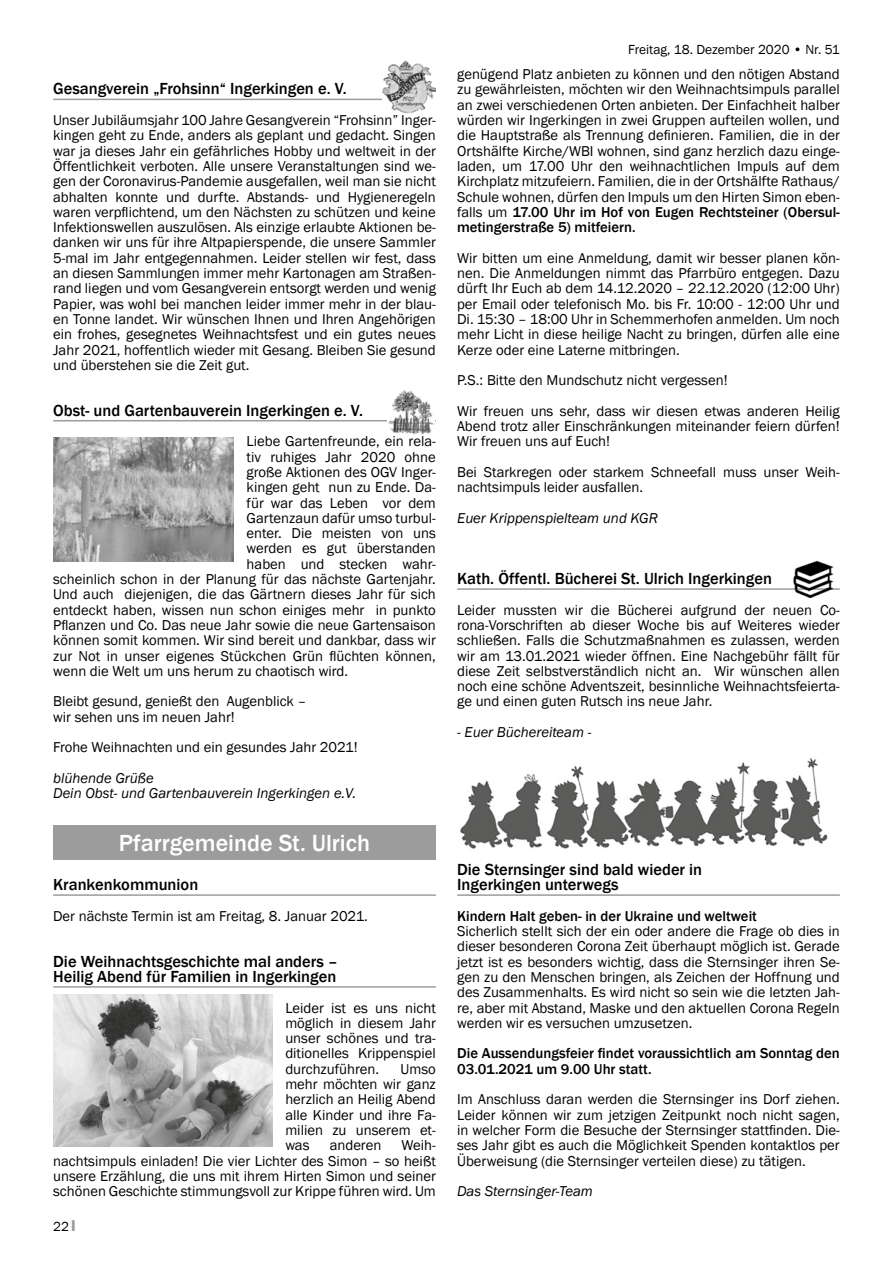
<style>
.page{position:relative;width:893px;height:1263px;background:#fff}
.page>*{position:absolute;margin:0;border:0;box-sizing:border-box;transform-origin:0 0}
.t1{font:500 24px "Franklin Gothic";color:#fff}
.t2{font:500 16.5px/15.3px "Franklin Gothic";color:#000}
.t3{font:14.7px/15.3px "Franklin Gothic";color:#000;text-align:justify}
.t4{font:italic 14.7px/15.3px "Franklin Gothic";color:#000}
.t5{font:500 14.7px/15.3px "Franklin Gothic";color:#000}
.t6{font:13.5px "Franklin Gothic";color:#000}
.s1{font-family:"Impact";color:#9c9c9d}
.s2{font-weight:500}
</style>
<div class="page">
<hr style="left:457px;top:588px;width:383px;height:2px;background:#9c9c9d">
<hr style="left:457px;top:894px;width:383px;height:2px;background:#9c9c9d">
<img style="left:788px;top:560px;width:51px;height:39px">
<img style="left:460px;top:758px;width:368px;height:91px">
<hr style="left:53px;top:99px;width:383px;height:1px;background:#9c9c9d">
<hr style="left:53px;top:420px;width:383px;height:1px;background:#9c9c9d">
<hr style="left:53px;top:894px;width:383px;height:2px;background:#9c9c9d">
<hr style="left:53px;top:986px;width:383px;height:2px;background:#9c9c9d">
<img style="left:383px;top:61px;width:53px;height:53px">
<img style="left:388px;top:390px;width:46px;height:45px">
<img style="left:53px;top:437px;width:181px;height:125px">
<div style="left:53px;top:825px;width:383px;height:34px;background:#9c9c9d"></div>
<img style="left:53px;top:995px;width:220px;height:151px">
<p class="t2" style="left:53px;top:81px;width:295px">Gesangverein „Frohsinn“ Ingerkingen e. V.</p>
<p class="t3" style="left:53px;top:113px;width:384px">Unser Jubiläumsjahr 100 Jahre Gesangverein “Frohsinn” Inger&shy;kingen geht zu Ende, anders als geplant und gedacht. Singen war ja dieses Jahr ein gefährliches Hobby und weltweit in der Öffentlichkeit verboten. Alle unsere Veranstaltungen sind we&shy;gen der Coronavirus-Pandemie ausgefallen, weil man sie nicht abhalten konnte und durfte. Abstands- und Hygieneregeln waren verpflichtend, um den Nächsten zu schützen und keine Infektionswellen auszulösen. Als einzige erlaubte Aktionen be&shy;danken wir uns für ihre Altpapierspende, die unsere Sammler 5-mal im Jahr entgegennahmen. Leider stellen wir fest, dass an diesen Sammlungen immer mehr Kartonagen am Straßen&shy;rand liegen und vom Gesangverein entsorgt werden und wenig Papier, was wohl bei manchen leider immer mehr in der blau&shy;en Tonne landet. Wir wünschen Ihnen und Ihren Angehörigen ein frohes, gesegnetes Weihnachtsfest und ein gutes neues Jahr 2021, hoffentlich wieder mit Gesang. Bleiben Sie gesund und überstehen sie die Zeit gut.</p>
<p class="t2" style="left:53px;top:403px;width:311px">Obst- und Gartenbauverein Ingerkingen e. V.</p>
<p class="t3" style="left:247px;top:434px;width:191px">Liebe Gartenfreunde, ein rela-</p>
<p class="t3" style="left:247px;top:449px;width:191px">tiv ruhiges Jahr 2020 ohne</p>
<p class="t3" style="left:247px;top:465px;width:191px">große Aktionen des OGV Inger-</p>
<p class="t3" style="left:247px;top:480px;width:191px">kingen geht nun zu Ende. Da-</p>
<p class="t3" style="left:247px;top:495px;width:191px">für war das Leben vor dem</p>
<p class="t3" style="left:247px;top:511px;width:191px">Gartenzaun dafür umso turbul-</p>
<p class="t3" style="left:247px;top:526px;width:191px">enter. Die meisten von uns</p>
<p class="t3" style="left:247px;top:541px;width:191px">werden es gut überstanden</p>
<p class="t3" style="left:247px;top:556px;width:191px">haben und stecken wahr-</p>
<p class="t3" style="left:53px;top:572px;width:384px">scheinlich schon in der Planung für das nächste Gartenjahr.</p>
<p class="t3" style="left:53px;top:587px;width:384px">Und auch diejenigen, die das Gärtnern dieses Jahr für sich</p>
<p class="t3" style="left:53px;top:602px;width:384px">entdeckt haben, wissen nun schon einiges mehr in punkto</p>
<p class="t3" style="left:53px;top:618px;width:384px">Pflanzen und Co. Das neue Jahr sowie die neue Gartensaison</p>
<p class="t3" style="left:53px;top:633px;width:384px">können somit kommen. Wir sind bereit und dankbar, dass wir</p>
<p class="t3" style="left:53px;top:648px;width:384px">zur Not in unser eigenes Stückchen Grün flüchten können,</p>
<p class="t3" style="left:53px;top:664px;width:296px">wenn die Welt um uns herum zu chaotisch wird.</p>
<p class="t3" style="left:53px;top:694px;width:255px">Bleibt gesund, genießt den Augenblick – wir sehen uns im neuen Jahr!</p>
<p class="t3" style="left:53px;top:740px;width:306px">Frohe Weihnachten und ein gesundes Jahr 2021!</p>
<p class="t4" style="left:53px;top:771px;width:304px">blühende Grüße<br>Dein Obst- und Gartenbauverein Ingerkingen e.V.</p>
<h1 class="t1" style="left:119px;top:828px;width:253px">Pfarrgemeinde St. Ulrich</h1>
<p class="t2" style="left:53px;top:877px;width:147px">Krankenkommunion</p>
<p class="t3" style="left:53px;top:908px;width:316px">Der nächste Termin ist am Freitag, 8. Januar 2021.</p>
<p class="t2" style="left:53px;top:954px;width:286px">Die Weihnachtsgeschichte mal anders –<br>Heilig Abend für Familien in Ingerkingen</p>
<p class="t3" style="left:285px;top:1000px;width:152px">Leider ist es uns nicht möglich in diesem Jahr unser schönes und tra&shy;ditionelles Krippenspiel durchzuführen.</p>
<p class="t3" style="left:285px;top:1061px;width:152px;text-indent:115px">Umso mehr möchten wir ganz herzlich an Heilig Abend alle Kinder und ihre Fa&shy;milien zu unserem et&shy;was</p>
<p class="t3" style="left:53px;top:1138px;width:384px;text-indent:348px">Weih&shy;nachtsimpuls einladen! Die vier Lichter des Simon – so heißt unsere Erzählung, die uns mit ihrem Hirten Simon und seiner schönen Geschichte stimmungsvoll zur Krippe führen wird. Um</p>
<p class="t3" style="left:330px;top:1138px;width:53px">anderen</p>
<p class="t6" style="left:53px;top:1218px;width:24px">22 <span class="s1">I</span></p>
<p class="t6" style="left:628px;top:41px;width:213px">Freitag, 18. Dezember 2020 • Nr. 51</p>
<p class="t3" style="left:457px;top:67px;width:384px">genügend Platz anbieten zu können und den nötigen Abstand zu gewährleisten, möchten wir den Weihnachtsimpuls parallel an zwei verschiedenen Orten anbieten. Der Einfachheit halber würden wir Ingerkingen in zwei Gruppen aufteilen wollen, und die Hauptstraße als Trennung definieren. Familien, die in der Ortshälfte Kirche/WBI wohnen, sind ganz herzlich dazu einge&shy;laden, um 17.00 Uhr den weihnachtlichen Impuls auf dem Kirchplatz mitzufeiern. Familien, die in der Ortshälfte Rathaus/ Schule wohnen, dürfen den Impuls um den Hirten Simon eben&shy;falls um <span class="s2">17.00 Uhr im Hof von Eugen Rechtsteiner (Obersul&shy;metingerstraße 5) mitfeiern.</span></p>
<p class="t3" style="left:457px;top:250px;width:384px">Wir bitten um eine Anmeldung, damit wir besser planen kön&shy;nen. Die Anmeldungen nimmt das Pfarrbüro entgegen. Dazu dürft Ihr Euch ab dem 14.12.2020 – 22.12.2020 (12:00 Uhr) per Email oder telefonisch Mo. bis Fr. 10:00 - 12:00 Uhr und Di. 15:30 – 18:00 Uhr in Schemmerhofen anmelden. Um noch mehr Licht in diese heilige Nacht zu bringen, dürfen alle eine Kerze oder eine Laterne mitbringen.</p>
<p class="t3" style="left:457px;top:365px;width:384px;line-height:30.6px">P.S.: Bitte den Mundschutz nicht vergessen!<br>Wir freuen uns sehr, dass wir diesen etwas anderen Heilig</p>
<p class="t3" style="left:457px;top:419px;width:384px">Abend trotz aller Einschränkungen miteinander feiern dürfen!<br>Wir freuen uns auf Euch!</p>
<p class="t3" style="left:457px;top:465px;width:384px">Bei Starkregen oder starkem Schneefall muss unser Weih&shy;nachtsimpuls leider ausfallen.</p>
<p class="t4" style="left:457px;top:511px;width:202px">Euer Krippenspielteam und KGR</p>
<p class="t2" style="left:457px;top:571px;width:316px">Kath. Öffentl. Bücherei St. Ulrich Ingerkingen</p>
<p class="t3" style="left:457px;top:602px;width:384px">Leider mussten wir die Bücherei aufgrund der neuen Co&shy;rona-Vorschriften ab dieser Woche bis auf Weiteres wieder schließen. Falls die Schutzmaßnahmen es zulassen, werden wir am 13.01.2021 wieder öffnen. Eine Nachgebühr fällt für diese Zeit selbstverständlich nicht an. Wir wünschen allen noch eine schöne Adventszeit, besinnliche Weihnachtsfeierta&shy;ge und einen guten Rutsch ins neue Jahr.</p>
<p class="t4" style="left:457px;top:725px;width:136px">- Euer Büchereiteam -</p>
<p class="t2" style="left:457px;top:862px;width:247px">Die Sternsinger sind bald wieder in<br>Ingerkingen unterwegs</p>
<p class="t5" style="left:457px;top:908px;width:301px">Kindern Halt geben- in der Ukraine und weltweit</p>
<p class="t3" style="left:457px;top:924px;width:384px">Sicherlich stellt sich der ein oder andere die Frage ob dies in dieser besonderen Corona Zeit überhaupt möglich ist. Gerade jetzt ist es besonders wichtig, dass die Sternsinger ihren Se&shy;gen zu den Menschen bringen, als Zeichen der Hoffnung und des Zusammenhalts. Es wird nicht so sein wie die letzten Jah&shy;re, aber mit Abstand, Maske und den aktuellen Corona Regeln werden wir es versuchen umzusetzen.</p>
<p class="t5" style="left:457px;top:1046px;width:384px">Die Aussendungsfeier findet voraussichtlich am Sonntag den<br>03.01.2021 um 9.00 Uhr statt.</p>
<p class="t3" style="left:457px;top:1092px;width:384px">Im Anschluss daran werden die Sternsinger ins Dorf ziehen.<br>Leider können wir zum jetzigen Zeitpunkt noch nicht sagen, in welcher Form die Besuche der Sternsinger stattfinden. Die&shy;ses Jahr gibt es auch die Möglichkeit Spenden kontaktlos per Überweisung (die Sternsinger verteilen diese) zu tätigen.</p>
<p class="t4" style="left:457px;top:1184px;width:137px">Das Sternsinger-Team</p>
</div>
